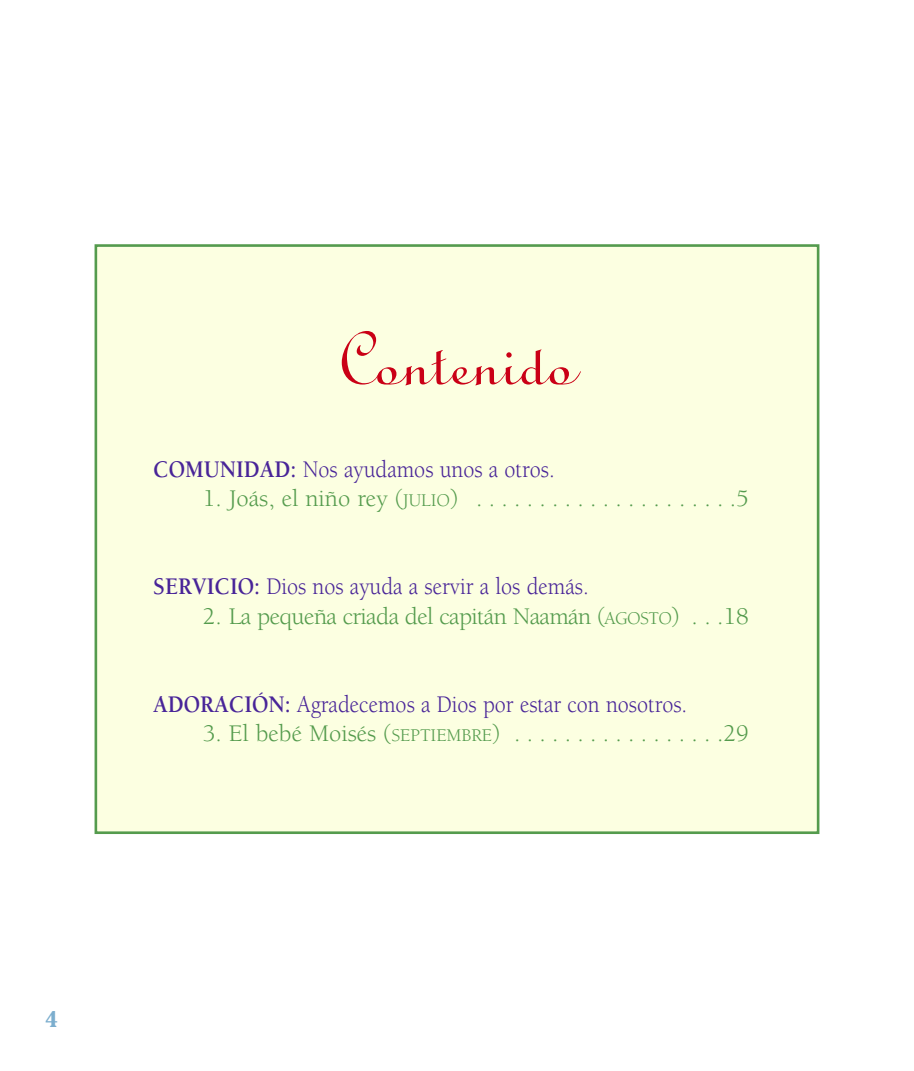
<style>
.page{position:relative;width:914px;height:1071px;background:#fff}
.page>*{position:absolute;margin:0;border:0;box-sizing:border-box;transform-origin:0 0}
.t1{font:84px "Linoscript";color:#ca0016}
.t2{font:24.5px "Berkeley";color:#482498;scale:.9 1}
.t3{font:24.5px "Berkeley";color:#549b4d}
.t4{font:24.5px "Berkeley";letter-spacing:-.025em;color:#549b4d}
.t5{font:700 22.75px "Cheltenham";color:#7caece}
.s1{font-weight:700}
.s2{font-size:18.38px}
</style>
<div class="page">
<div style="left:97px;top:247px;width:719px;height:584px;background:#fcffe1"></div>
<div style="left:94px;top:244px;width:725px;height:590px;border:3px solid #549b4d"></div>
<h1 class="t1" style="left:340px;top:331px;width:235px">Contenido</h1>
<p class="t2" style="left:153px;top:459px;width:448px"><span class="s1">COMUNIDAD:</span> Nos ayudamos unos a otros.</p>
<p class="t3" style="left:203px;top:489px;width:547px">1. Joás, el niño rey (<span class="s2">JULIO</span>) . . . . . . . . . . . . . . . . . . . . .5</p>
<p class="t2" style="left:153px;top:577px;width:485px"><span class="s1">SERVICIO:</span> Dios nos ayuda a servir a los demás.</p>
<p class="t4" style="left:203px;top:606px;width:547px">2. La pequeña criada del capitán Naamán (<span class="s2">AGOSTO</span>) . . .18</p>
<p class="t2" style="left:153px;top:695px;width:595px"><span class="s1">ADORACIÓN:</span> Agradecemos a Dios por estar con nosotros.</p>
<p class="t3" style="left:203px;top:724px;width:547px">3. El bebé Moisés (<span class="s2">SEPTIEMBRE</span>) . . . . . . . . . . . . . . . . .29</p>
<p class="t5" style="left:45px;top:1011px;width:14px">4</p>
</div>
